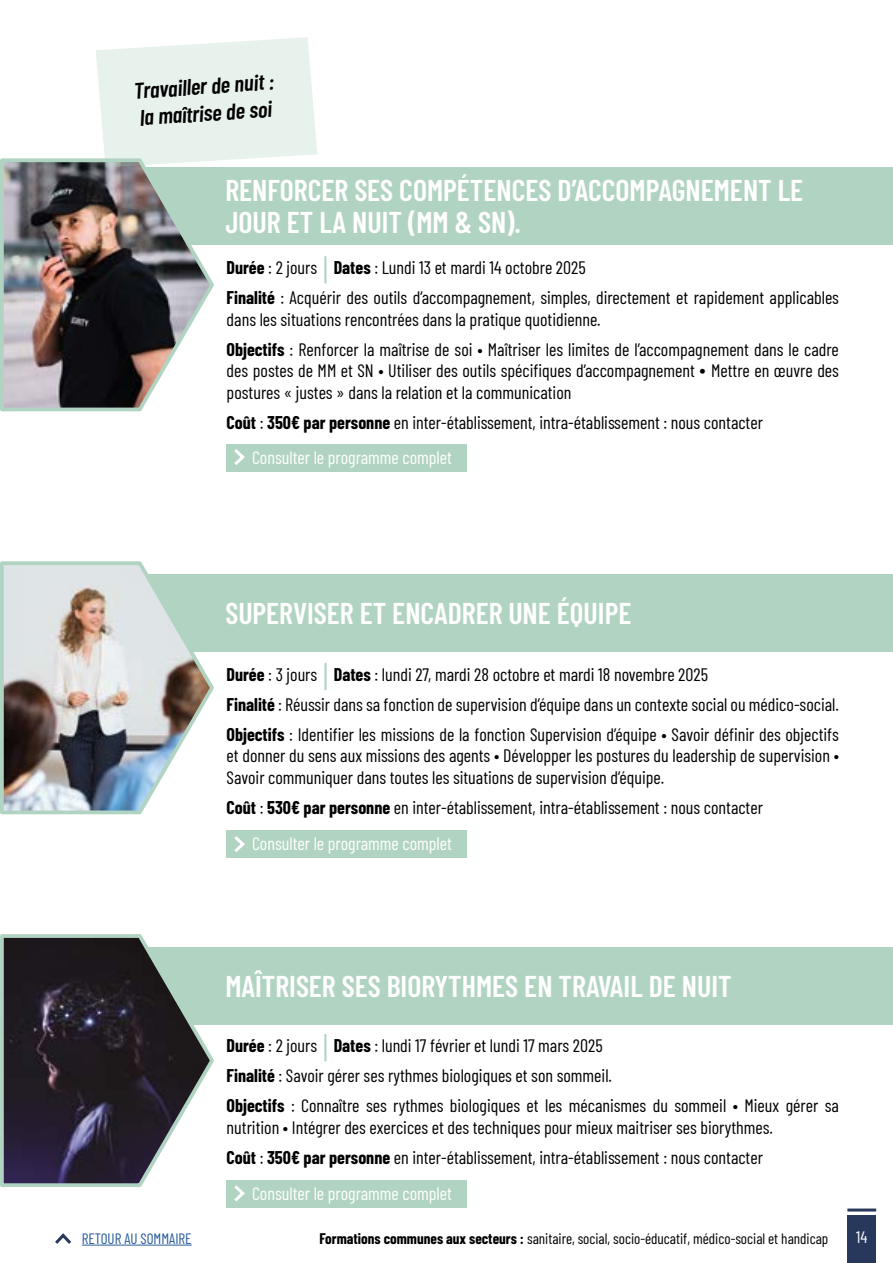
<style>
.page{position:relative;width:893px;height:1263px;background:#fff}
.page>*{position:absolute;margin:0;border:0;box-sizing:border-box;transform-origin:0 0}
.t1{font:600 30px/31.5px "Barlow Condensed";color:#fff}
.t2{font:italic 600 22.5px/27px "Barlow Condensed";color:#000}
.t3{font:18px/30.2px "Barlow Condensed";color:#000}
.t4{font:18px "Barlow Condensed";color:#fff}
.t5{font:16.5px "Barlow Condensed";color:#fff}
.t6{font:15px "Barlow Condensed";color:#000}
.t7{font:15px "Barlow Condensed";color:#275b9b}
.s1{font-weight:700}
.s2{font-size:21px}
.s3{color:#fff}
</style>
<div class="page">
<div style="left:847px;top:1215px;width:29px;height:48px;background:#28385d"></div>
<hr style="left:847px;top:1208px;width:29px;height:3px;background:#28385d">
<hr style="left:82px;top:1245px;width:110px;height:1px;background:#275b9b">
<svg style="left:55px;top:1233px;width:17px;height:11px"></svg>
<div style="left:89px;top:947px;width:804px;height:77px;background:#b1d4c2"></div>
<svg style="left:0;top:934px;width:216px;height:253px"></svg>
<hr style="left:324px;top:1034px;width:2px;height:27px;background:#b1d4c2">
<div style="left:227px;top:1180px;width:240px;height:28px;background:#b1d4c2"></div>
<svg style="left:234px;top:1185px;width:11px;height:17px"></svg>
<div style="left:89px;top:574px;width:804px;height:78px;background:#b1d4c2"></div>
<img style="left:0;top:561px;width:214px;height:254px">
<hr style="left:324px;top:663px;width:3px;height:27px;background:#b1d4c2">
<div style="left:227px;top:830px;width:240px;height:28px;background:#b1d4c2"></div>
<svg style="left:234px;top:836px;width:11px;height:16px"></svg>
<div style="left:89px;top:167px;width:804px;height:78px;background:#b1d4c2"></div>
<img style="left:0;top:158px;width:214px;height:254px">
<hr style="left:324px;top:256px;width:2px;height:27px;background:#b1d4c2">
<div style="left:227px;top:444px;width:240px;height:28px;background:#b1d4c2"></div>
<svg style="left:234px;top:449px;width:11px;height:16px"></svg>
<svg style="left:96px;top:37px;width:221px;height:130px;background:#e8f2ed"></svg>
<p class="t2" style="left:133px;top:76px;width:142px;rotate:-4deg">Travailler de nuit : la maîtrise de soi</p>
<h1 class="t1" style="left:225px;top:173px;width:579px">RENFORCER SES COMPÉTENCES D’ACCOMPAGNEMENT LE<br>JOUR ET LA NUIT (MM &amp; SN).</h1>
<p class="t3" style="left:227px;top:251px;width:614px"><span class="s1">Durée</span> : 2 jours <span class="s1">Dates</span> : Lundi 13 et mardi 14 octobre 2025<br><span class="s1">Finalité</span> : Acquérir des outils d’accompagnement, simples, directement et rapidement applicables</p>
<p class="t3" style="left:227px;top:303px;width:614px">dans les situations rencontrées dans la pratique quotidienne.<br><span class="s1">Objectifs</span> : Renforcer la maîtrise de soi • Maîtriser les limites de l’accompagnement dans le cadre</p>
<p class="t3" style="left:227px;top:359px;width:614px;line-height:21.6px">des postes de MM et SN • Utiliser des outils spécifiques d’accompagnement <span class="s2">•</span> Mettre en œuvre des postures « justes » dans la relation et la communication</p>
<p class="t3" style="left:252px;top:404px;width:512px;line-height:35.1px;text-indent:-26px"><span class="s1">Coût</span> : <span class="s1">350€ par personne</span> en inter-établissement, intra-établissement : nous contacter<br><span class="s3">Consulter le programme complet</span></p>
<h1 class="t1" style="left:225px;top:595px;width:408px">SUPERVISER ET ENCADRER UNE ÉQUIPE</h1>
<p class="t3" style="left:227px;top:658px;width:614px"><span class="s1">Durée</span> : 3 jours <span class="s1">Dates</span> : lundi 27, mardi 28 octobre et mardi 18 novembre 2025<br><span class="s1">Finalité</span> : Réussir dans sa fonction de supervision d’équipe dans un contexte social ou médico-social.<br><span class="s1">Objectifs</span> : Identifier les missions de la fonction Supervision d’équipe • Savoir définir des objectifs</p>
<p class="t3" style="left:227px;top:744px;width:614px;line-height:21.6px">et donner du sens aux missions des agents • Développer les postures du leadership de supervision •<br>Savoir communiquer dans toutes les situations de supervision d’équipe.</p>
<p class="t3" style="left:252px;top:788px;width:512px;line-height:36.2px;text-indent:-26px"><span class="s1">Coût</span> : <span class="s1">530€ par personne</span> en inter-établissement, intra-établissement : nous contacter<br><span class="s3">Consulter le programme complet</span></p>
<h1 class="t1" style="left:225px;top:968px;width:508px">MAÎTRISER SES BIORYTHMES EN TRAVAIL DE NUIT</h1>
<p class="t3" style="left:227px;top:1029px;width:614px"><span class="s1">Durée</span> : 2 jours <span class="s1">Dates</span> : lundi 17 février et lundi 17 mars 2025<br><span class="s1">Finalité</span> : Savoir gérer ses rythmes biologiques et son sommeil.<br><span class="s1">Objectifs</span> : Connaître ses rythmes biologiques et les mécanismes du sommeil • Mieux gérer sa</p>
<p class="t3" style="left:227px;top:1111px;width:548px">nutrition • Intégrer des exercices et des techniques pour mieux maitriser ses biorythmes.<br><span class="s1">Coût</span> : <span class="s1">350€ par personne</span> en inter-établissement, intra-établissement : nous contacter</p>
<p class="t4" style="left:252px;top:1181px;width:201px">Consulter le programme complet</p>
<p class="t7" style="left:82px;top:1228px;width:111px">RETOUR AU SOMMAIRE</p>
<p class="t6" style="left:319px;top:1228px;width:510px"><span class="s1">Formations communes aux secteurs :</span> sanitaire, social, socio-éducatif, médico-social et handicap</p>
<p class="t5" style="left:856px;top:1225px;width:13px">14</p>
</div>
